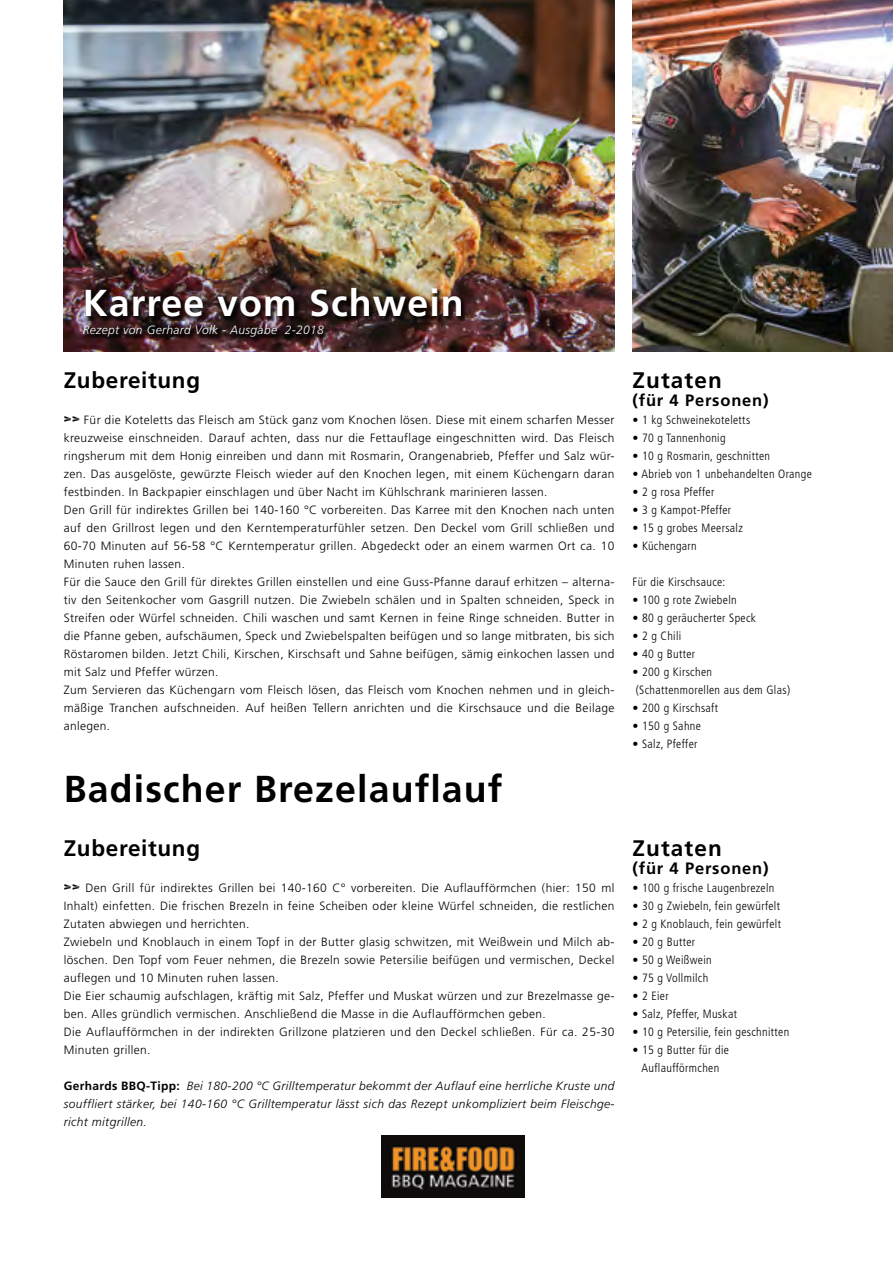
<style>
.page{position:relative;width:893px;height:1263px;background:#fff}
.page>*{position:absolute;margin:0;border:0;box-sizing:border-box;transform-origin:0 0}
.t1{font:700 37.5px "Frutiger LT Pro";letter-spacing:.03em;color:#000}
.t2{font:700 37.5px "Frutiger LT Pro";letter-spacing:.03em;color:#fff}
.t3{font:700 22.5px "Frutiger LT Pro";letter-spacing:.03em;color:#000}
.t4{font:700 22.5px "Frutiger LT Pro";letter-spacing:.05em;color:#000}
.t5{font:700 16.5px "Frutiger LT Pro";letter-spacing:.05em;color:#000}
.t6{font:300 12px/18px "Frutiger LT Pro";letter-spacing:.03em;color:#000}
.t7{font:300 condensed 12px/18px "Frutiger LT Pro";letter-spacing:.03em;color:#000}
.t8{font:italic 300 12px/18px "Frutiger LT Pro";letter-spacing:.03em;color:#000;text-align:justify}
.t9{font:italic 300 12px "Frutiger LT Pro";letter-spacing:.03em;color:#fff}
.s1{font-family:"Old Press";font-weight:400;font-size:15px}
.s2{font-weight:700;font-style:normal}
</style>
<div class="page">
<img style="left:64px;top:0;width:550px;height:352px">
<img style="left:632px;top:0;width:261px;height:352px">
<div style="left:82px;top:325px;width:248px;height:18px;background:#000;opacity:.75"></div>
<img style="left:381px;top:1136px;width:143px;height:62px">
<div style="left:85px;top:287px;width:383px;height:34px;background:#000;opacity:.75"></div>
<h1 class="t2" style="left:83px;top:281px;width:383px">Karree vom Schwein</h1>
<p class="t9" style="left:83px;top:323px;width:243px">Rezept von Gerhard Volk - Ausgabe 2-2018</p>
<h2 class="t3" style="left:64px;top:367px;width:138px">Zubereitung</h2>
<p class="t6" style="left:64px;top:411px;width:552px"><span class="s1">&gt;&gt;</span> Für die Koteletts das Fleisch am Stück ganz vom Knochen lösen. Diese mit einem scharfen Messer kreuzweise einschneiden. Darauf achten, dass nur die Fettauflage eingeschnitten wird. Das Fleisch ringsherum mit dem Honig einreiben und dann mit Rosmarin, Orangenabrieb, Pfeffer und Salz wür&shy;zen. Das ausgelöste, gewürzte Fleisch wieder auf den Knochen legen, mit einem Küchengarn daran festbinden. In Backpapier einschlagen und über Nacht im Kühlschrank marinieren lassen.<br>Den Grill für indirektes Grillen bei 140-160 °C vorbereiten. Das Karree mit den Knochen nach unten auf den Grillrost legen und den Kerntemperaturfühler setzen. Den Deckel vom Grill schließen und 60-70 Minuten auf 56-58 °C Kerntemperatur grillen. Abgedeckt oder an einem warmen Ort ca. 10<br>Minuten ruhen lassen.<br>Für die Sauce den Grill für direktes Grillen einstellen und eine Guss-Pfanne darauf erhitzen – alterna&shy;tiv den Seitenkocher vom Gasgrill nutzen. Die Zwiebeln schälen und in Spalten schneiden, Speck in Streifen oder Würfel schneiden. Chili waschen und samt Kernen in feine Ringe schneiden. Butter in die Pfanne geben, aufschäumen, Speck und Zwiebelspalten beifügen und so lange mitbraten, bis sich Röstaromen bilden. Jetzt Chili, Kirschen, Kirschsaft und Sahne beifügen, sämig einkochen lassen und mit Salz und Pfeffer würzen.<br>Zum Servieren das Küchengarn vom Fleisch lösen, das Fleisch vom Knochen nehmen und in gleich&shy;mäßige Tranchen aufschneiden. Auf heißen Tellern anrichten und die Kirschsauce und die Beilage anlegen.</p>
<h1 class="t1" style="left:64px;top:767px;width:440px">Badischer Brezelauflauf</h1>
<h2 class="t3" style="left:64px;top:835px;width:138px">Zubereitung</h2>
<p class="t6" style="left:64px;top:879px;width:552px"><span class="s1">&gt;&gt;</span> Den Grill für indirektes Grillen bei 140-160 C° vorbereiten. Die Auflaufförmchen (hier: 150 ml Inhalt) einfetten. Die frischen Brezeln in feine Scheiben oder kleine Würfel schneiden, die restlichen Zutaten abwiegen und herrichten.<br>Zwiebeln und Knoblauch in einem Topf in der Butter glasig schwitzen, mit Weißwein und Milch ab&shy;löschen. Den Topf vom Feuer nehmen, die Brezeln sowie Petersilie beifügen und vermischen, Deckel auflegen und 10 Minuten ruhen lassen.<br>Die Eier schaumig aufschlagen, kräftig mit Salz, Pfeffer und Muskat würzen und zur Brezelmasse ge&shy;ben. Alles gründlich vermischen. Anschließend die Masse in die Auflaufförmchen geben.<br>Die Auflaufförmchen in der indirekten Grillzone platzieren und den Deckel schließen. Für ca. 25-30<br>Minuten grillen.</p>
<p class="t8" style="left:64px;top:1077px;width:552px"><span class="s2">Gerhards BBQ-Tipp:</span> Bei 180-200 °C Grilltemperatur bekommt der Auflauf eine herrliche Kruste und souffliert stärker, bei 140-160 °C Grilltemperatur lässt sich das Rezept unkompliziert beim Fleischge&shy;richt mitgrillen.</p>
<h2 class="t4" style="left:632px;top:367px;width:91px">Zutaten</h2>
<h3 class="t5" style="left:632px;top:390px;width:138px">(für 4 Personen)</h3>
<p class="t7" style="left:632px;top:411px;width:119px">• 1 kg Schweinekoteletts</p>
<p class="t7" style="left:632px;top:429px;width:95px">• 70 g Tannenhonig</p>
<p class="t7" style="left:632px;top:447px;width:139px">• 10 g Rosmarin, geschnitten</p>
<p class="t7" style="left:632px;top:465px;width:181px">• Abrieb von 1 unbehandelten Orange</p>
<p class="t7" style="left:632px;top:483px;width:83px">• 2 g rosa Pfeffer</p>
<p class="t7" style="left:632px;top:501px;width:100px">• 3 g Kampot-Pfeffer</p>
<p class="t7" style="left:632px;top:519px;width:112px">• 15 g grobes Meersalz</p>
<p class="t7" style="left:632px;top:537px;width:66px">• Küchengarn</p>
<p class="t7" style="left:632px;top:573px;width:95px">Für die Kirschsauce:</p>
<p class="t7" style="left:632px;top:591px;width:106px">• 100 g rote Zwiebeln</p>
<p class="t7" style="left:632px;top:609px;width:125px">• 80 g geräucherter Speck</p>
<p class="t7" style="left:632px;top:627px;width:50px">• 2 g Chili</p>
<p class="t7" style="left:632px;top:645px;width:64px">• 40 g Butter</p>
<p class="t7" style="left:632px;top:663px;width:159px">• 200 g Kirschen (Schattenmorellen aus dem Glas)</p>
<p class="t7" style="left:632px;top:699px;width:87px">• 200 g Kirschsaft</p>
<p class="t7" style="left:632px;top:717px;width:70px">• 150 g Sahne</p>
<p class="t7" style="left:632px;top:735px;width:67px">• Salz, Pfeffer</p>
<h2 class="t4" style="left:632px;top:835px;width:91px">Zutaten</h2>
<h3 class="t5" style="left:632px;top:858px;width:138px">(für 4 Personen)</h3>
<p class="t7" style="left:632px;top:879px;width:143px">• 100 g frische Laugenbrezeln</p>
<p class="t7" style="left:632px;top:897px;width:149px">• 30 g Zwiebeln, fein gewürfelt</p>
<p class="t7" style="left:632px;top:915px;width:150px">• 2 g Knoblauch, fein gewürfelt</p>
<p class="t7" style="left:632px;top:933px;width:64px">• 20 g Butter</p>
<p class="t7" style="left:632px;top:951px;width:81px">• 50 g Weißwein</p>
<p class="t7" style="left:632px;top:969px;width:77px">• 75 g Vollmilch</p>
<p class="t7" style="left:632px;top:987px;width:38px">• 2 Eier</p>
<p class="t7" style="left:632px;top:1005px;width:106px">• Salz, Pfeffer, Muskat</p>
<p class="t7" style="left:632px;top:1023px;width:158px">• 10 g Petersilie, fein geschnitten</p>
<p class="t7" style="left:632px;top:1041px;width:98px;text-align:center">• 15 g Butter für die<br>Auflaufförmchen</p>
</div>
